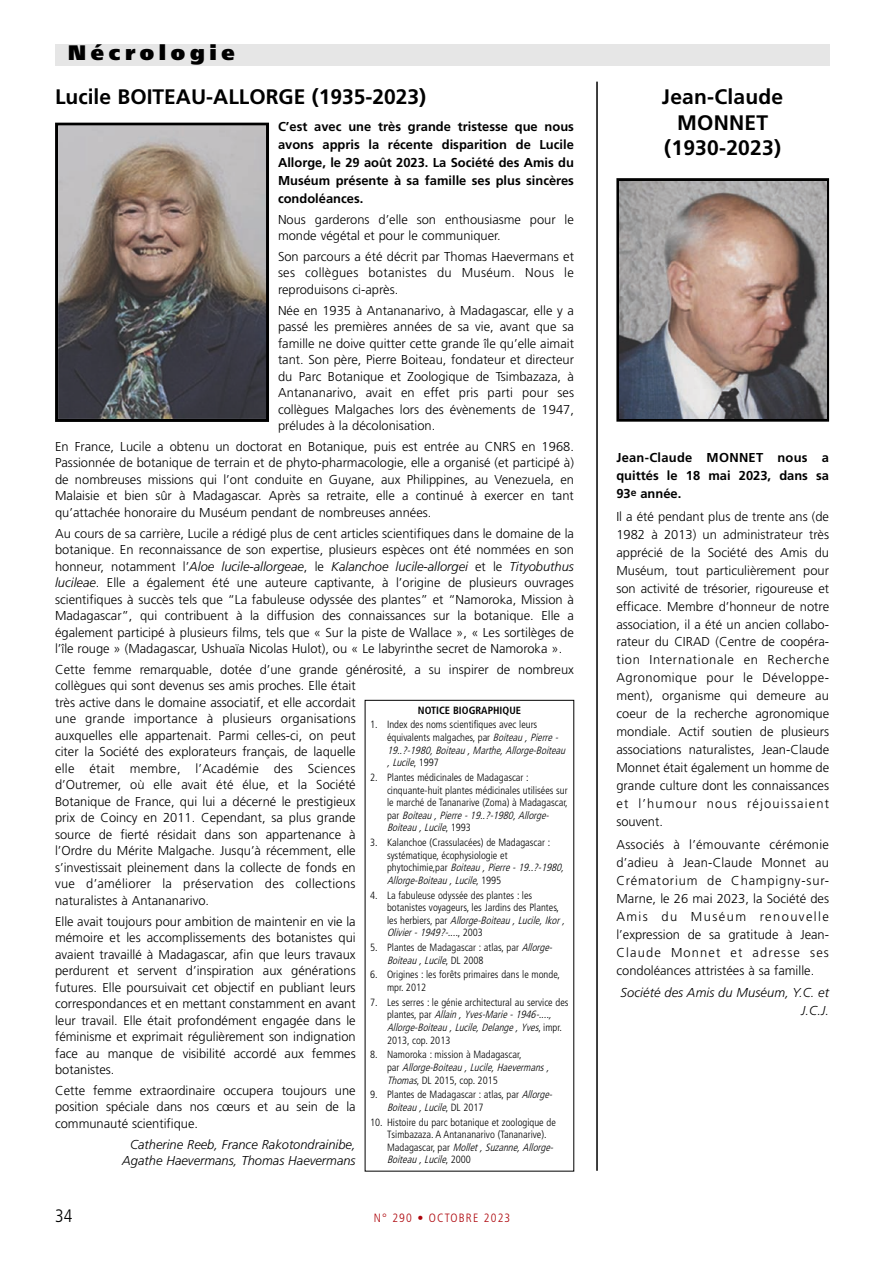
<style>
.page{position:relative;width:893px;height:1263px;background:#fff}
.page>*{position:absolute;margin:0;border:0;box-sizing:border-box;transform-origin:0 0}
.t1{font:700 21px/25.5px "Frutiger";color:#000;text-align:center}
.t2{font:900 21px "Frutiger";letter-spacing:.22em;color:#000}
.t3{font:300 condensed 18px "Frutiger";color:#000}
.t4{font:300 12.9px/16.5px "Frutiger";color:#000;text-align:justify}
.t5{font:700 12.9px/18px "Frutiger";color:#000;text-align:justify}
.t6{font:italic 300 12.9px/18px "Frutiger";color:#000;text-align:right}
.t7{font:300 condensed 12px "Frutiger";letter-spacing:.095em;color:#ad040a}
.t8{font:300 condensed 10.5px/12.6px "Frutiger";color:#000}
.t9{font:700 condensed 10.5px "Frutiger";color:#000}
.s1{font-style:italic}
.s2{font-size:10.35px}
</style>
<div class="page">
<hr style="left:596px;top:82px;width:2px;height:1089px;background:#000">
<svg style="left:55px;top:123px;width:214px;height:299px;fill:#000"></svg>
<img style="left:58px;top:126px;width:208px;height:293px">
<svg style="left:616px;top:178px;width:213px;height:244px;fill:#000"></svg>
<img style="left:619px;top:181px;width:207px;height:238px">
<div style="left:55px;top:44px;width:774px;height:21px;background:#e6e6e6"></div>
<h1 class="t2" style="left:68px;top:44px;width:168px">Nécrologie</h1>
<h1 class="t1" style="left:55px;top:86px;width:373px">Lucile BOITEAU-ALLORGE (1935-2023)</h1>
<p class="t5" style="left:278px;top:118px;width:297px">C’est avec une très grande tristesse que nous avons appris la récente disparition de Lucile Allorge, le 29 août 2023. La Société des Amis du Muséum présente à sa famille ses plus sincères condoléances.</p>
<p class="t4" style="left:278px;top:212px;width:297px">Nous garderons d’elle son enthousiasme pour le monde végétal et pour le communiquer.</p>
<p class="t4" style="left:278px;top:249px;width:297px">Son parcours a été décrit par Thomas Haevermans et ses collègues botanistes du Muséum. Nous le reproduisons ci-après.</p>
<p class="t4" style="left:278px;top:303px;width:297px">Née en 1935 à Antananarivo, à Madagascar, elle y a passé les premières années de sa vie, avant que sa famille ne doive quitter cette grande île qu’elle aimait tant. Son père, Pierre Boiteau, fondateur et directeur du Parc Botanique et Zoologique de Tsimbazaza, à Antananarivo, avait en effet pris parti pour ses collègues Malgaches lors des évènements de 1947, préludes à la décolonisation.</p>
<p class="t4" style="left:55px;top:439px;width:520px">En France, Lucile a obtenu un doctorat en Botanique, puis est entrée au CNRS en 1968.<br>Passionnée de botanique de terrain et de phyto-pharmacologie, elle a organisé (et participé à) de nombreuses missions qui l’ont conduite en Guyane, aux Philippines, au Venezuela, en Malaisie et bien sûr à Madagascar. Après sa retraite, elle a continué à exercer en tant qu’attachée honoraire du Muséum pendant de nombreuses années.</p>
<p class="t4" style="left:55px;top:526px;width:520px">Au cours de sa carrière, Lucile a rédigé plus de cent articles scientifiques dans le domaine de la botanique. En reconnaissance de son expertise, plusieurs espèces ont été nommées en son honneur, notamment l’<span class="s1">Aloe lucile-allorgeae</span>, le <span class="s1">Kalanchoe lucile-allorgei</span> et le <span class="s1">Tityobuthus lucileae</span>. Elle a également été une auteure captivante, à l’origine de plusieurs ouvrages scientifiques à succès tels que “La fabuleuse odyssée des plantes” et “Namoroka, Mission à Madagascar”, qui contribuent à la diffusion des connaissances sur la botanique. Elle a également participé à plusieurs films, tels que « Sur la piste de Wallace », « Les sortilèges de l’île rouge » (Madagascar, Ushuaïa Nicolas Hulot), ou « Le labyrinthe secret de Namoroka ».</p>
<p class="t4" style="left:55px;top:662px;width:520px;text-align:left">Cette femme remarquable, dotée d’une grande générosité, a su inspirer de nombreux collègues qui sont devenus ses amis proches. Elle était<br>très active dans le domaine associatif, et elle accordait<br>une grande importance à plusieurs organisations<br>auxquelles elle appartenait. Parmi celles-ci, on peut<br>citer la Société des explorateurs français, de laquelle<br>elle était membre, l’Académie des Sciences<br>d’Outremer, où elle avait été élue, et la Société<br>Botanique de France, qui lui a décerné le prestigieux<br>prix de Coincy en 2011. Cependant, sa plus grande<br>source de fierté résidait dans son appartenance à<br>l’Ordre du Mérite Malgache. Jusqu’à récemment, elle<br>s’investissait pleinement dans la collecte de fonds en<br>vue d’améliorer la préservation des collections<br>naturalistes à Antananarivo.</p>
<p class="t4" style="left:55px;top:914px;width:302px">Elle avait toujours pour ambition de maintenir en vie la mémoire et les accomplissements des botanistes qui avaient travaillé à Madagascar, afin que leurs travaux perdurent et servent d’inspiration aux générations futures. Elle poursuivait cet objectif en publiant leurs correspondances et en mettant constamment en avant leur travail. Elle était profondément engagée dans le féminisme et exprimait régulièrement son indignation face au manque de visibilité accordé aux femmes botanistes.</p>
<p class="t4" style="left:55px;top:1083px;width:302px">Cette femme extraordinaire occupera toujours une position spéciale dans nos cœurs et au sein de la communauté scientifique.</p>
<p class="t6" style="left:122px;top:1137px;width:235px;line-height:16.5px">Catherine Reeb, France Rakotondrainibe,<br>Agathe Haevermans, Thomas Haevermans</p>
<p class="t9" style="left:418px;top:706px;width:105px">NOTICE BIOGRAPHIQUE</p>
<p class="t8" style="left:387px;top:719px;width:182px;text-indent:-17px">1. Index des noms scientifiques avec leurs équivalents malgaches, par <span class="s1">Boiteau ,Pierre-19..?-1980,Boiteau ,Marthe,Allorge-Boiteau ,Lucile</span>, 1 9 9 7</p>
<p class="t8" style="left:387px;top:772px;width:182px;text-indent:-17px">2. Plantes médicinales de Madagascar : cinquante-huit plantes médicinales utilisées sur le marché de Tananarive (Zoma) à Madagascar, p a r <span class="s1">Boiteau ,Pierre-19..?-1980,Allorge-Boiteau ,Lucile</span>, 1 9 9 3</p>
<p class="t8" style="left:387px;top:837px;width:181px;text-indent:-17px">3. Kalanchoe (Crassulacées) de Madagascar : systématique, écophysiologie et<br>p h yto c h i m i e, p a r <span class="s1">Boiteau ,Pierre-19..?-1980, Allorge-Boiteau ,Lucile</span>, 1 9 9 5</p>
<p class="t8" style="left:387px;top:890px;width:182px;text-indent:-17px">4. La fabuleuse odyssée des plantes : les botanistes voyageurs, les Jardins des Plantes,<br>l e s h e r b i e r s , p a r <span class="s1">Allorge-Boiteau ,Lucile,Ikor, Olivier-1949?-....</span>, 2 0 0 3</p>
<p class="t8" style="left:387px;top:942px;width:169px;text-indent:-17px">5. Plantes de Madagascar : atlas, par <span class="s1">Allorge-<br>Boiteau ,Lucile</span>, D L 2 0 0 8</p>
<p class="t8" style="left:387px;top:969px;width:174px;text-indent:-17px">6. Origines : les forêts primaires dans le monde, mpr. 2012</p>
<p class="t8" style="left:387px;top:997px;width:183px;text-indent:-17px">7. Les serres : le génie architectural au service des p l a n t e s, p a r <span class="s1">Allain ,Yves-Marie-1946-...., Allorge-Boiteau ,Lucile,Delange,Yves</span>, i m p r.<br>2013, cop. 2013</p>
<p class="t8" style="left:387px;top:1049px;width:166px;text-indent:-17px">8. Namoroka : mission à Madagascar,<br>p a r <span class="s1">Allorge-Boiteau ,Lucile,Haevermans,<br>Thomas</span>, DL 2015, cop. 2015</p>
<p class="t8" style="left:387px;top:1089px;width:169px;text-indent:-17px">9. Plantes de Madagascar : atlas, par <span class="s1">Allorge-<br>Boiteau ,Lucile</span>, D L 2 0 1 7</p>
<p class="t8" style="left:387px;top:1116px;width:170px;text-indent:-17px">10. Histoire du parc botanique et zoologique de Tsimbazaza. A Antananarivo (Tananarive).<br>M a d a g a s c a r, p a r <span class="s1">Mollet,Suzanne,Allorge-Boiteau ,Lucile</span>, 2 0 0 0</p>
<h2 class="t3" style="left:55px;top:1208px;width:19px">34</h2>
<p class="t7" style="left:374px;top:1213px;width:138px">N° 290 • OCTOBRE 2023</p>
<h1 class="t1" style="left:662px;top:86px;width:123px">Jean-Claude<br>MONNET (1930-2023)</h1>
<p class="t5" style="left:616px;top:450px;width:214px">Jean-Claude MONNET nous a quittés le 18 mai 2023, dans sa 93<span class="s2">e</span> année.</p>
<p class="t4" style="left:616px;top:508px;width:214px;line-height:18px">Il a été pendant plus de trente ans (de 1982 à 2013) un administrateur très apprécié de la Société des Amis du Muséum, tout particulièrement pour son activité de trésorier, rigoureuse et efficace. Membre d’honneur de notre association, il a été un ancien collabo&shy;rateur du CIRAD (Centre de coopéra&shy;tion Internationale en Recherche Agronomique pour le Développe&shy;ment), organisme qui demeure au coeur de la recherche agronomique mondiale. Actif soutien de plusieurs associations naturalistes, Jean-Claude Monnet était également un homme de grande culture dont les connaissances et l’humour nous réjouissaient souvent.</p>
<p class="t4" style="left:616px;top:836px;width:214px;line-height:18px">Associés à l’émouvante cérémonie d’adieu à Jean-Claude Monnet au Crématorium de Champigny-sur-Marne, le 26 mai 2023, la Société des Amis du Muséum renouvelle l’expression de sa gratitude à Jean-Claude Monnet et adresse ses condoléances attristées à sa famille.</p>
<p class="t6" style="left:620px;top:984px;width:210px">Société des Amis du Muséum, Y.C. et<br>J.C.J.</p>
</div>
